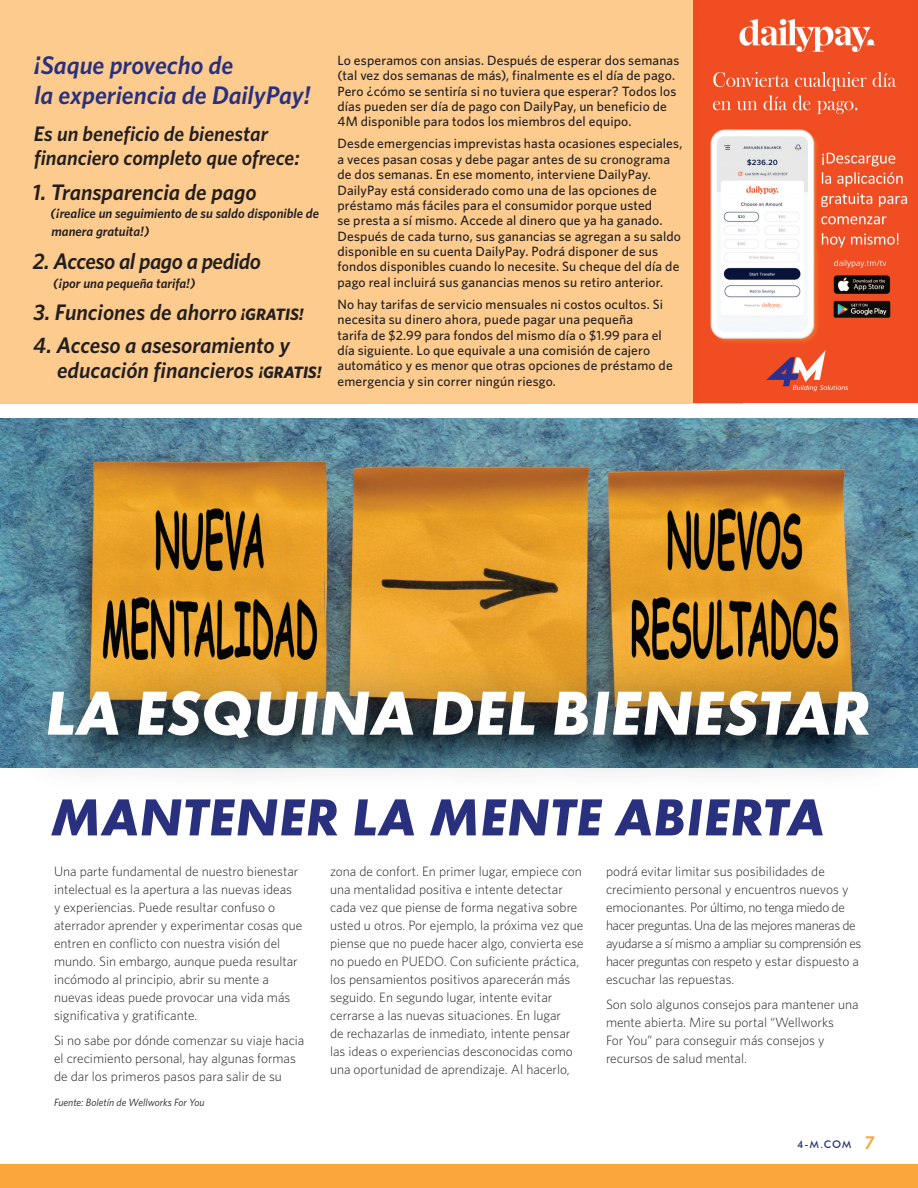
<style>
.page{position:relative;width:918px;height:1188px;background:#fff}
.page>*{position:absolute;margin:0;border:0;box-sizing:border-box;transform-origin:0 0}
.t1{font:italic 700 64.5px "Futura PT";color:#fff}
.t2{font:italic 700 54px "Futura PT";letter-spacing:.01em;color:#29307d}
.t3{font:italic 600 25.5px/30px "Whitney";color:#29307d}
.t4{font:italic 600 22.5px/25.5px "Whitney";color:#231f20}
.t5{font:italic 600 22.5px "Whitney";letter-spacing:-.02em;color:#231f20}
.t6{font:italic 600 21px/24px "Whitney";color:#231f20}
.t7{font:300 13.5px/18px "Whitney";color:#231f20}
.t8{font:500 13.5px/15.3px "Whitney";letter-spacing:.01em;color:#231f20}
.t9{font:300 13.5px/18px "Whitney";letter-spacing:-.02em;color:#231f20}
.t10{font:italic 600 13.5px/18px "Whitney";color:#231f20}
.t11{font:italic 10.5px "Whitney";color:#231f20}
.t12{font:500 10.5px "Futura BT";color:#29307d}
.s1{font-weight:700;font-size:16.5px}
.s2{font-family:"Whitney";font-weight:600;font-style:italic;font-size:18.75px;color:#faa63b}
</style>
<div class="page">
<div style="left:0;top:1164px;width:918px;height:24px;background:#faa63b"></div>
<div style="left:0;top:0;width:742px;height:404px;background:#fdcb8e"></div>
<div style="left:693px;top:0;width:225px;height:403px;background:#f04c22"></div>
<img style="left:710px;top:18px;width:197px;height:374px">
<img style="left:0;top:418px;width:918px;height:349px">
<div style="left:8px;top:649px;width:910px;height:144px;background:#231f20;opacity:.75"></div>
<p class="t3" style="left:34px;top:50px;width:279px">¡Saque provecho de<br>la experiencia de DailyPay!</p>
<p class="t6" style="left:34px;top:121px;width:267px">Es un beneficio de bienestar financiero completo que ofrece:</p>
<p class="t4" style="left:33px;top:179px;width:226px">1. Transparencia de pago</p>
<p class="t10" style="left:51px;top:204px;width:270px">(¡realice un seguimiento de su saldo disponible de manera gratuita!)</p>
<p class="t5" style="left:33px;top:246px;width:230px">2. Acceso al pago a pedido</p>
<p class="t10" style="left:53px;top:274px;width:144px">(¡por una pequeña tarifa!)</p>
<p class="t4" style="left:33px;top:299px;width:272px">3. Funciones de ahorro <span class="s1">¡GRATIS!</span></p>
<p class="t4" style="left:57px;top:332px;width:266px;text-indent:-24px">4. Acceso a asesoramiento y educación financieros <span class="s1">¡GRATIS!</span></p>
<p class="t8" style="left:338px;top:52px;width:343px">Lo esperamos con ansias. Después de esperar dos semanas (tal vez dos semanas de más), finalmente es el día de pago.<br>Pero ¿cómo se sentiría si no tuviera que esperar? Todos los días pueden ser día de pago con DailyPay, un beneficio de 4M disponible para todos los miembros del equipo.</p>
<p class="t8" style="left:338px;top:136px;width:347px">Desde emergencias imprevistas hasta ocasiones especiales, a veces pasan cosas y debe pagar antes de su cronograma de dos semanas. En ese momento, interviene DailyPay.<br>DailyPay está considerado como una de las opciones de préstamo más fáciles para el consumidor porque usted<br>se presta a sí mismo. Accede al dinero que ya ha ganado.<br>Después de cada turno, sus ganancias se agregan a su saldo disponible en su cuenta DailyPay. Podrá disponer de sus fondos disponibles cuando lo necesite. Su cheque del día de pago real incluirá sus ganancias menos su retiro anterior.</p>
<p class="t8" style="left:338px;top:296px;width:337px">No hay tarifas de servicio mensuales ni costos ocultos. Si necesita su dinero ahora, puede pagar una pequeña<br>tarifa de $2.99 para fondos del mismo día o $1.99 para el día siguiente. Lo que equivale a una comisión de cajero automático y es menor que otras opciones de préstamo de emergencia y sin correr ningún riesgo.</p>
<p class="t1" style="left:45px;top:673px;width:827px">LA ESQUINA DEL BIENESTAR</p>
<p class="t2" style="left:50px;top:784px;width:776px">MANTENER LA MENTE ABIERTA</p>
<p class="t7" style="left:54px;top:862px;width:250px">Una parte fundamental de nuestro bienestar intelectual es la apertura a las nuevas ideas<br>y experiencias. Puede resultar confuso o aterrador aprender y experimentar cosas que entren en conflicto con nuestra visión del mundo. Sin embargo, aunque pueda resultar incómodo al principio, abrir su mente a nuevas ideas puede provocar una vida más significativa y gratificante.</p>
<p class="t7" style="left:54px;top:1031px;width:252px">Si no sabe por dónde comenzar su viaje hacia el crecimiento personal, hay algunas formas de dar los primeros pasos para salir de su</p>
<p class="t11" style="left:54px;top:1096px;width:152px">Fuente: Boletín de Wellworks For You</p>
<p class="t7" style="left:330px;top:862px;width:255px">zona de confort. En primer lugar, empiece con una mentalidad positiva e intente detectar cada vez que piense de forma negativa sobre usted u otros. Por ejemplo, la próxima vez que piense que no puede hacer algo, convierta ese no puedo en PUEDO. Con suficiente práctica, los pensamientos positivos aparecerán más seguido. En segundo lugar, intente evitar cerrarse a las nuevas situaciones. En lugar<br>de rechazarlas de inmediato, intente pensar las ideas o experiencias desconocidas como una oportunidad de aprendizaje. Al hacerlo,</p>
<p class="t9" style="left:606px;top:862px;width:257px">podrá evitar limitar sus posibilidades de crecimiento personal y encuentros nuevos y emocionantes. Por último, no tenga miedo de hacer preguntas. Una de las mejores maneras de ayudarse a sí mismo a ampliar su comprensión es hacer preguntas con respeto y estar dispuesto a escuchar las repuestas.</p>
<p class="t7" style="left:606px;top:995px;width:254px">Son solo algunos consejos para mantener una mente abierta. Mire su portal “Wellworks<br>For You” para conseguir más consejos y recursos de salud mental.</p>
<p class="t12" style="left:797px;top:1138px;width:78px">4-M.COM <span class="s2">7</span></p>
</div>
